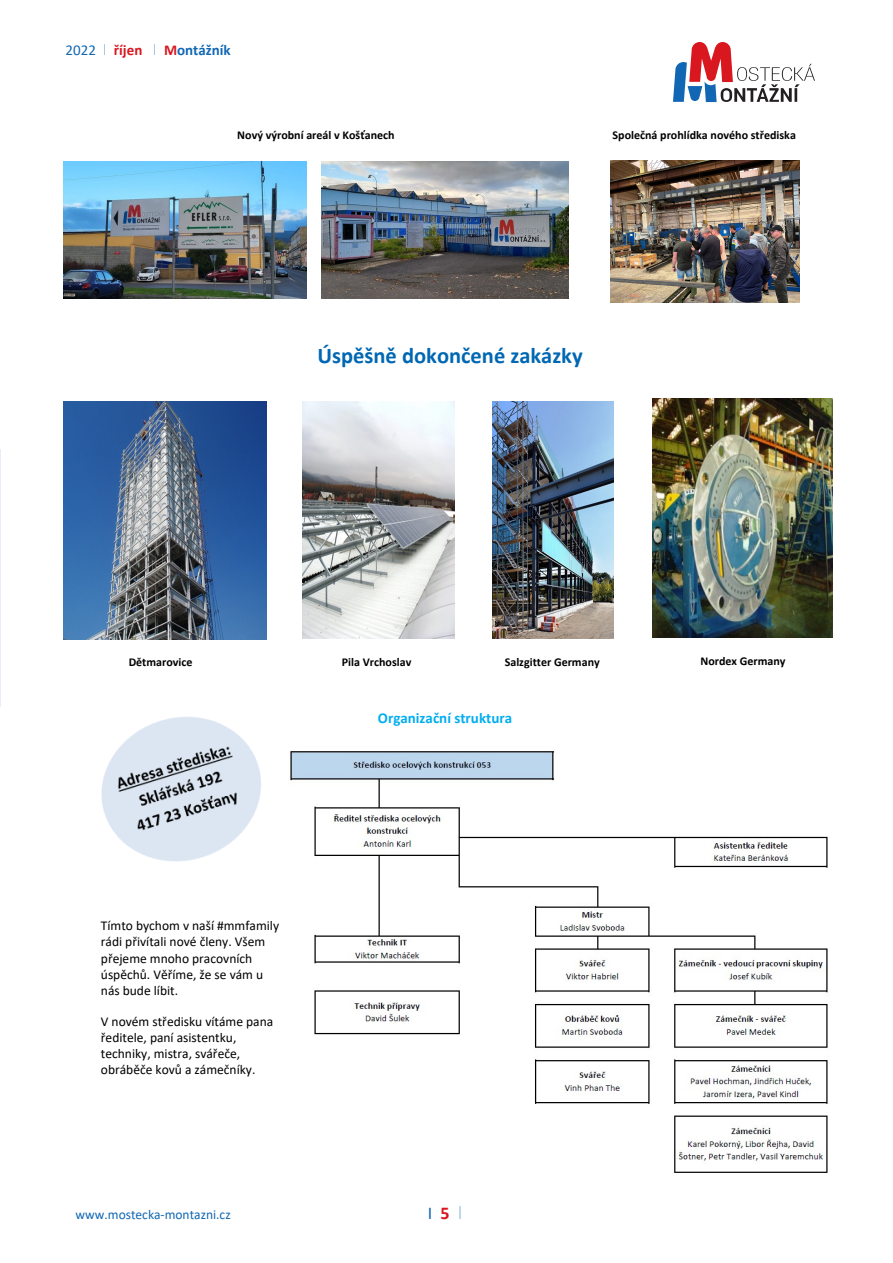
<style>
.page{position:relative;width:893px;height:1263px;background:#fff}
.page>*{position:absolute;margin:0;border:0;box-sizing:border-box;transform-origin:0 0}
.t1{font:700 22.5px "Calibri";color:#0067b3}
.t2{font:18px "Calibri";color:#1167b3}
.t3{font:700 15px "Calibri";color:#1167b3}
.t4{font:700 15px "Calibri";color:#00aeef}
.t5{font:13.5px/16.2px "Calibri";color:#000}
.t6{font:13.5px "Calibri";color:#1167b3}
.t7{font:700 12px "Calibri";color:#000}
.s1{font-weight:400}
.s2{font-family:"Roboto";font-weight:100}
.s3{color:#d8171f}
.s4{font-weight:700;color:#d8171f}
</style>
<div class="page">
<hr style="left:0;top:450px;width:1px;height:257px;background:#e9edf7">
<svg style="left:673px;top:42px;width:142px;height:60px"></svg>
<img style="left:64px;top:162px;width:242px;height:136px">
<img style="left:322px;top:162px;width:246px;height:137px">
<img style="left:610px;top:160px;width:189px;height:142px">
<img style="left:63px;top:401px;width:203px;height:239px">
<img style="left:302px;top:401px;width:153px;height:237px">
<img style="left:492px;top:402px;width:122px;height:236px">
<img style="left:652px;top:399px;width:180px;height:238px">
<img style="left:101px;top:717px;width:160px;height:145px">
<img style="left:290px;top:751px;width:538px;height:422px">
<p class="t3" style="left:66px;top:40px;width:167px"><span class="s1">2022</span> <span class="s2">I</span> <span class="s3">říjen</span> <span class="s2">I</span> <span class="s3">M</span>ontážník</p>
<p class="t7" style="left:237px;top:126px;width:159px">Nový výrobní areál v Košťanech</p>
<p class="t7" style="left:613px;top:126px;width:185px">Společná prohlídka nového střediska</p>
<h1 class="t1" style="left:317px;top:339px;width:267px">Úspěšně dokončené zakázky</h1>
<p class="t7" style="left:129px;top:654px;width:65px">Dětmarovice</p>
<p class="t7" style="left:342px;top:654px;width:71px">Pila Vrchoslav</p>
<p class="t7" style="left:505px;top:654px;width:97px">Salzgitter Germany</p>
<p class="t7" style="left:700px;top:653px;width:87px">Nordex Germany</p>
<p class="t5" style="left:101px;top:917px;width:180px">Tímto bychom v naší #mmfamily rádi přivítali nové členy. Všem přejeme mnoho pracovních úspěchů. Věříme, že se vám u nás bude líbit.</p>
<p class="t5" style="left:101px;top:1012px;width:174px">V novém středisku vítáme pana ředitele, paní asistentku, techniky, mistra, svářeče, obráběče kovů a zámečníky.</p>
<p class="t4" style="left:378px;top:707px;width:136px">Organizační struktura</p>
<p class="t6" style="left:76px;top:1205px;width:157px">www.mostecka-montazni.cz</p>
<p class="t2" style="left:428px;top:1201px;width:36px">I <span class="s4">5</span> <span class="s2">I</span></p>
</div>
